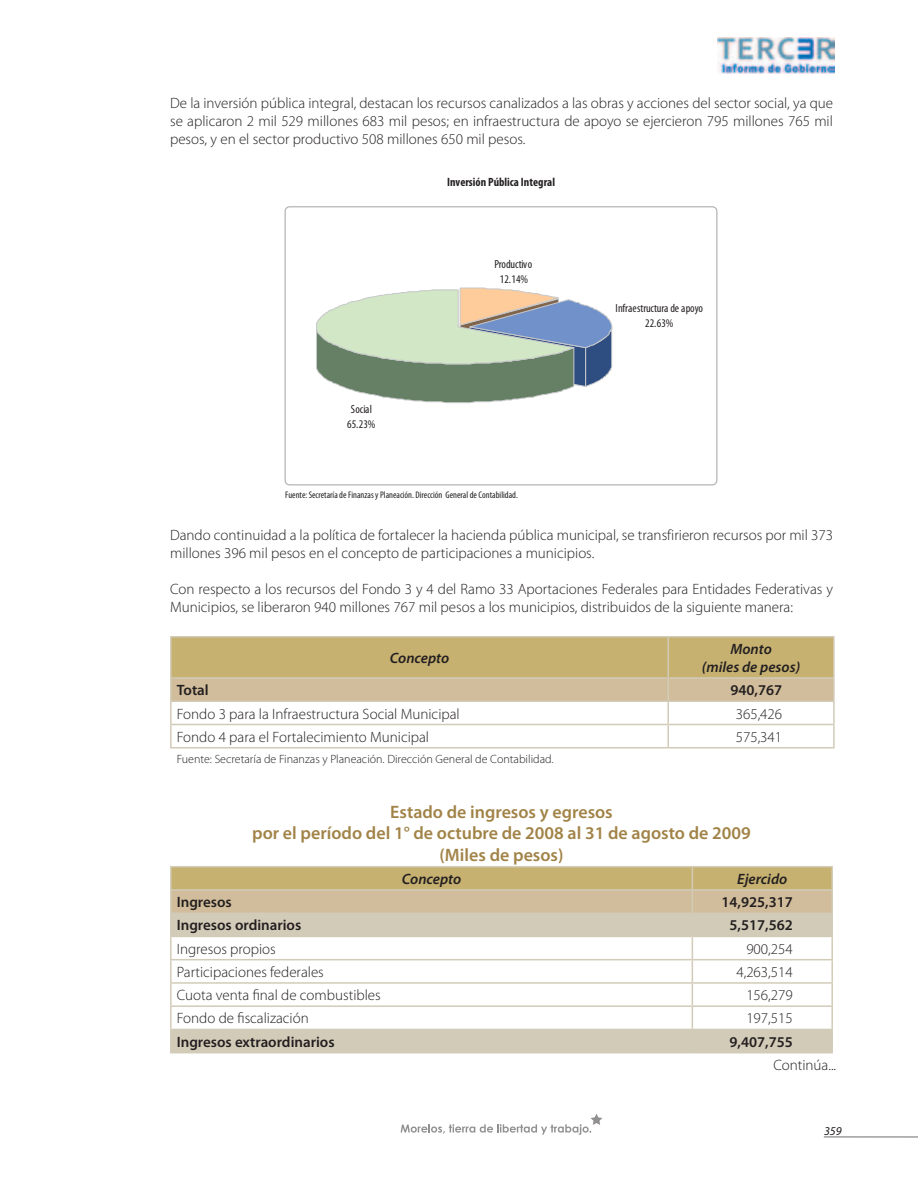
<style>
.page{position:relative;width:918px;height:1188px;background:#fff}
.page>*{position:absolute;margin:0;border:0;box-sizing:border-box;transform-origin:0 0}
.t1{font:600 18px/21.6px "Myriad Pro";color:#a18347;text-align:center}
.t2{font:300 15px/18px "Myriad Pro";color:#231f20}
.t3{font:600 15px "Myriad Pro";color:#231f20}
.t4{font:italic 600 15px/18px "Myriad Pro";color:#231f20;text-align:center}
.t5{font:300 12px "Myriad Pro";color:#231f20}
.t6{font:700 condensed 12px "Myriad Pro";color:#231f20}
.t7{font:italic 12px "Myriad Pro";color:#231f20}
.t8{font:condensed 11.7px/15.3px "Myriad Pro";color:#231f20;text-align:center}
.t9{font:condensed 9.6px "Myriad Pro";color:#231f20}
</style>
<div class="page">
<hr style="left:824px;top:1137px;width:94px;height:1px;background:#6c6d70">
<img style="left:718px;top:37px;width:117px;height:37px">
<svg style="left:401px;top:1114px;width:201px;height:21px"></svg>
<div style="left:285px;top:206px;width:432px;height:279px;border:1px solid #b2b2b2;border-radius:4px"></div>
<svg style="left:316px;top:288px;width:296px;height:115px;background:#aabaad"></svg>
<hr style="left:170px;top:724px;width:498px;height:1px;background:#d2cbb8">
<hr style="left:170px;top:725px;width:2px;height:22px;background:#d2cbb8">
<hr style="left:668px;top:724px;width:167px;height:1px;background:#d2cbb8">
<hr style="left:833px;top:725px;width:2px;height:22px;background:#d2cbb8">
<hr style="left:170px;top:747px;width:498px;height:1px;background:#d2cbb8">
<hr style="left:668px;top:747px;width:167px;height:1px;background:#d2cbb8">
<hr style="left:170px;top:636px;width:498px;height:2px;background:#d2cbb8">
<hr style="left:170px;top:638px;width:2px;height:39px;background:#d2cbb8">
<hr style="left:668px;top:636px;width:167px;height:2px;background:#d2cbb8">
<hr style="left:833px;top:638px;width:2px;height:39px;background:#d2cbb8">
<hr style="left:170px;top:677px;width:498px;height:2px;background:#d2cbb8">
<hr style="left:170px;top:679px;width:2px;height:21px;background:#d2cbb8">
<hr style="left:668px;top:677px;width:167px;height:2px;background:#d2cbb8">
<hr style="left:833px;top:679px;width:2px;height:21px;background:#d2cbb8">
<hr style="left:170px;top:700px;width:498px;height:2px;background:#d2cbb8">
<hr style="left:170px;top:702px;width:2px;height:22px;background:#d2cbb8">
<hr style="left:668px;top:700px;width:167px;height:2px;background:#d2cbb8">
<svg style="left:171px;top:637px;width:663px;height:110px"></svg>
<hr style="left:833px;top:702px;width:2px;height:22px;background:#d2cbb8">
<hr style="left:170px;top:866px;width:522px;height:1px;background:#d2cbb8">
<hr style="left:170px;top:867px;width:2px;height:22px;background:#d2cbb8">
<hr style="left:692px;top:866px;width:141px;height:1px;background:#d2cbb8">
<hr style="left:831px;top:867px;width:2px;height:22px;background:#d2cbb8">
<hr style="left:170px;top:889px;width:522px;height:2px;background:#d2cbb8">
<hr style="left:170px;top:891px;width:2px;height:21px;background:#d2cbb8">
<hr style="left:692px;top:889px;width:141px;height:2px;background:#d2cbb8">
<hr style="left:831px;top:891px;width:2px;height:21px;background:#d2cbb8">
<hr style="left:170px;top:912px;width:522px;height:2px;background:#d2cbb8">
<hr style="left:170px;top:914px;width:2px;height:22px;background:#d2cbb8">
<hr style="left:692px;top:912px;width:141px;height:2px;background:#d2cbb8">
<hr style="left:831px;top:914px;width:2px;height:22px;background:#d2cbb8">
<hr style="left:170px;top:936px;width:522px;height:1px;background:#d2cbb8">
<hr style="left:170px;top:937px;width:2px;height:22px;background:#d2cbb8">
<hr style="left:692px;top:936px;width:141px;height:1px;background:#d2cbb8">
<hr style="left:831px;top:937px;width:2px;height:22px;background:#d2cbb8">
<hr style="left:170px;top:959px;width:522px;height:1px;background:#d2cbb8">
<hr style="left:170px;top:960px;width:2px;height:22px;background:#d2cbb8">
<hr style="left:692px;top:959px;width:141px;height:1px;background:#d2cbb8">
<hr style="left:831px;top:960px;width:2px;height:22px;background:#d2cbb8">
<hr style="left:170px;top:982px;width:522px;height:2px;background:#d2cbb8">
<hr style="left:170px;top:984px;width:2px;height:21px;background:#d2cbb8">
<hr style="left:692px;top:982px;width:141px;height:2px;background:#d2cbb8">
<hr style="left:831px;top:984px;width:2px;height:21px;background:#d2cbb8">
<hr style="left:170px;top:1005px;width:522px;height:2px;background:#d2cbb8">
<hr style="left:170px;top:1007px;width:2px;height:22px;background:#d2cbb8">
<hr style="left:692px;top:1005px;width:141px;height:2px;background:#d2cbb8">
<hr style="left:831px;top:1007px;width:2px;height:22px;background:#d2cbb8">
<hr style="left:170px;top:1029px;width:522px;height:1px;background:#d2cbb8">
<hr style="left:170px;top:1030px;width:2px;height:22px;background:#d2cbb8">
<hr style="left:692px;top:1029px;width:141px;height:1px;background:#d2cbb8">
<svg style="left:171px;top:867px;width:661px;height:185px"></svg>
<hr style="left:831px;top:1030px;width:2px;height:22px;background:#d2cbb8">
<hr style="left:170px;top:1052px;width:522px;height:1px;background:#d2cbb8">
<hr style="left:692px;top:1052px;width:141px;height:1px;background:#d2cbb8">
<p class="t2" style="left:170px;top:94px;width:664px;text-align:justify">De la inversión pública integral, destacan los recursos canalizados a las obras y acciones del sector social, ya que se aplicaron 2 mil 529 millones 683 mil pesos; en infraestructura de apoyo se ejercieron 795 millones 765 mil pesos, y en el sector productivo 508 millones 650 mil pesos.</p>
<p class="t6" style="left:447px;top:175px;width:109px">Inversión Pública Integral</p>
<p class="t8" style="left:347px;top:402px;width:30px">Social<br>65.23%</p>
<p class="t8" style="left:494px;top:256px;width:39px">Productivo<br>12.14%</p>
<p class="t9" style="left:285px;top:489px;width:234px">Fuente: Secretaría de Finanzas y Planeación. Dirección General de Contabilidad.</p>
<p class="t8" style="left:615px;top:301px;width:89px">Infraestructura de apoyo<br>22.63%</p>
<p class="t2" style="left:170px;top:526px;width:664px">Dando continuidad a la política de fortalecer la hacienda pública municipal, se transfirieron recursos por mil 373 millones 396 mil pesos en el concepto de participaciones a municipios.</p>
<p class="t2" style="left:170px;top:580px;width:664px">Con respecto a los recursos del Fondo 3 y 4 del Ramo 33 Aportaciones Federales para Entidades Federativas y<br>Municipios, se liberaron 940 millones 767 mil pesos a los municipios, distribuidos de la siguiente manera:</p>
<p class="t4" style="left:390px;top:649px;width:61px">Concepto</p>
<p class="t4" style="left:702px;top:640px;width:100px">Monto<br>(miles de pesos)</p>
<p class="t3" style="left:177px;top:681px;width:33px">Total</p>
<p class="t3" style="left:730px;top:681px;width:53px">940,767</p>
<p class="t2" style="left:177px;top:705px;width:284px">Fondo 3 para la Infraestructura Social Municipal</p>
<p class="t2" style="left:736px;top:705px;width:48px">365,426</p>
<p class="t2" style="left:177px;top:728px;width:254px">Fondo 4 para el Fortalecimiento Municipal</p>
<p class="t2" style="left:736px;top:728px;width:48px">575,341</p>
<p class="t5" style="left:177px;top:752px;width:378px">Fuente: Secretaría de Finanzas y Planeación. Dirección General de Contabilidad.</p>
<p class="t1" style="left:252px;top:800px;width:500px">Estado de ingresos y egresos<br>por el período del 1° de octubre de 2008 al 31 de agosto de 2009 (Miles de pesos)</p>
<p class="t4" style="left:402px;top:870px;width:61px">Concepto</p>
<p class="t4" style="left:737px;top:870px;width:52px">Ejercido</p>
<p class="t3" style="left:177px;top:893px;width:57px">Ingresos</p>
<p class="t3" style="left:721px;top:893px;width:73px">14,925,317</p>
<p class="t3" style="left:177px;top:916px;width:126px">Ingresos ordinarios</p>
<p class="t3" style="left:730px;top:916px;width:65px">5,517,562</p>
<p class="t2" style="left:177px;top:940px;width:100px">Ingresos propios</p>
<p class="t2" style="left:746px;top:940px;width:48px">900,254</p>
<p class="t2" style="left:177px;top:963px;width:149px">Participaciones federales</p>
<p class="t2" style="left:736px;top:963px;width:58px">4,263,514</p>
<p class="t2" style="left:177px;top:986px;width:206px">Cuota venta final de combustibles</p>
<p class="t2" style="left:746px;top:986px;width:48px">156,279</p>
<p class="t2" style="left:177px;top:1010px;width:133px">Fondo de fiscalización</p>
<p class="t2" style="left:746px;top:1010px;width:48px">197,515</p>
<p class="t3" style="left:177px;top:1032px;width:159px">Ingresos extraordinarios</p>
<p class="t3" style="left:730px;top:1032px;width:65px">9,407,755</p>
<p class="t2" style="left:773px;top:1056px;width:64px">Continúa...</p>
<p class="t7" style="left:824px;top:1124px;width:19px">359</p>
</div>
